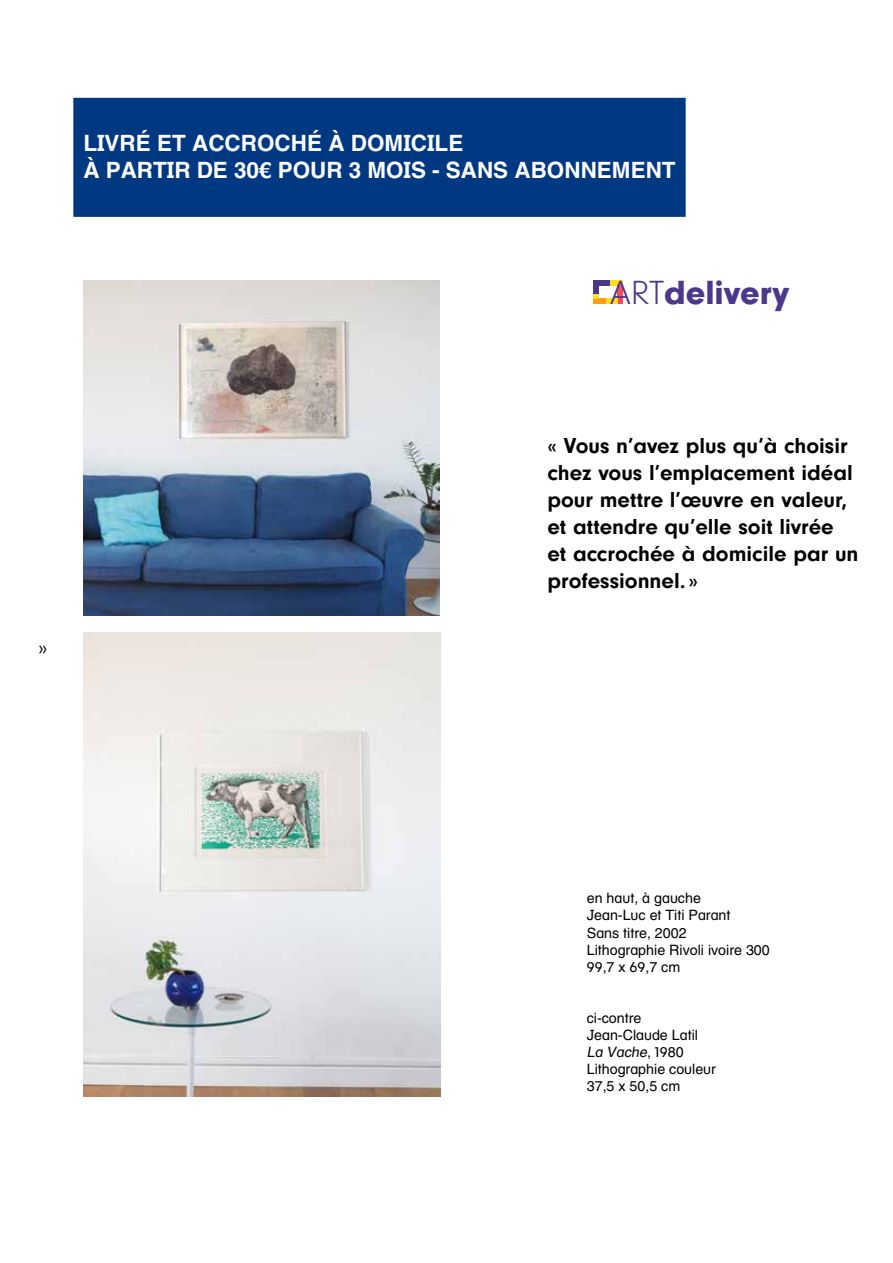
<style>
.page{position:relative;width:893px;height:1263px;background:#fff}
.page>*{position:absolute;margin:0;border:0;box-sizing:border-box;transform-origin:0 0}
.t1{font:900 34.8px "Neuzeit Gro";color:#4b388b}
.t2{font:700 22.5px/27px "Neuzeit Gro";color:#000}
.t3{font:700 22.5px/27px "Helvetica Ba N";color:#fff}
.t4{font:22.5px "Neuzeit Gro";color:#000}
.t5{font:14.25px/17.1px "Helvetica Ba N";color:#000}
.s1{font-weight:300}
.s2{font-style:italic}
</style>
<div class="page">
<img style="left:83px;top:281px;width:357px;height:334px">
<img style="left:84px;top:632px;width:356px;height:464px">
<div style="left:74px;top:99px;width:611px;height:117px;background:#003882"></div>
<div style="left:73px;top:98px;width:613px;height:119px;border:2px solid #003882"></div>
<div style="left:593px;top:281px;width:17px;height:5px;background:#4b388b"></div>
<div style="left:610px;top:281px;width:13px;height:5px;background:#ffe01e"></div>
<div style="left:593px;top:285px;width:6px;height:9px;background:#4b388b"></div>
<div style="left:593px;top:299px;width:13px;height:5px;background:#ff9e16"></div>
<div style="left:617px;top:286px;width:6px;height:18px;background:#ff495c"></div>
<div style="left:606px;top:299px;width:11px;height:5px;background:#ffe01e"></div>
<svg style="left:593px;top:294px;width:6px;height:5px"></svg>
<h2 class="t3" style="left:83px;top:129px;width:594px">LIVRÉ ET ACCROCHÉ À DOMICILE<br>À PARTIR DE 30€ POUR 3 MOIS - SANS ABONNEMENT</h2>
<h1 class="t1" style="left:610px;top:273px;width:181px"><span class="s1">ART</span>delivery</h1>
<h2 class="t4" style="left:38px;top:635px;width:11px">»</h2>
<h2 class="t2" style="left:547px;top:433px;width:313px">« Vous n’avez plus qu’à choisir chez vous l’emplacement idéal pour mettre l’œuvre en valeur, et attendre qu’elle soit livrée<br>et accrochée à domicile par un professionnel. »</h2>
<p class="t5" style="left:587px;top:890px;width:184px">en haut, à gauche<br>Jean-Luc et Titi Parant<br>Sans titre, 2002<br>Lithographie Rivoli ivoire 300<br>99,7 x 69,7 cm</p>
<p class="t5" style="left:587px;top:1009px;width:131px">ci-contre<br>Jean-Claude Latil<br><span class="s2">La Vache</span>, 1980<br>Lithographie couleur<br>37,5 x 50,5 cm</p>
</div>
